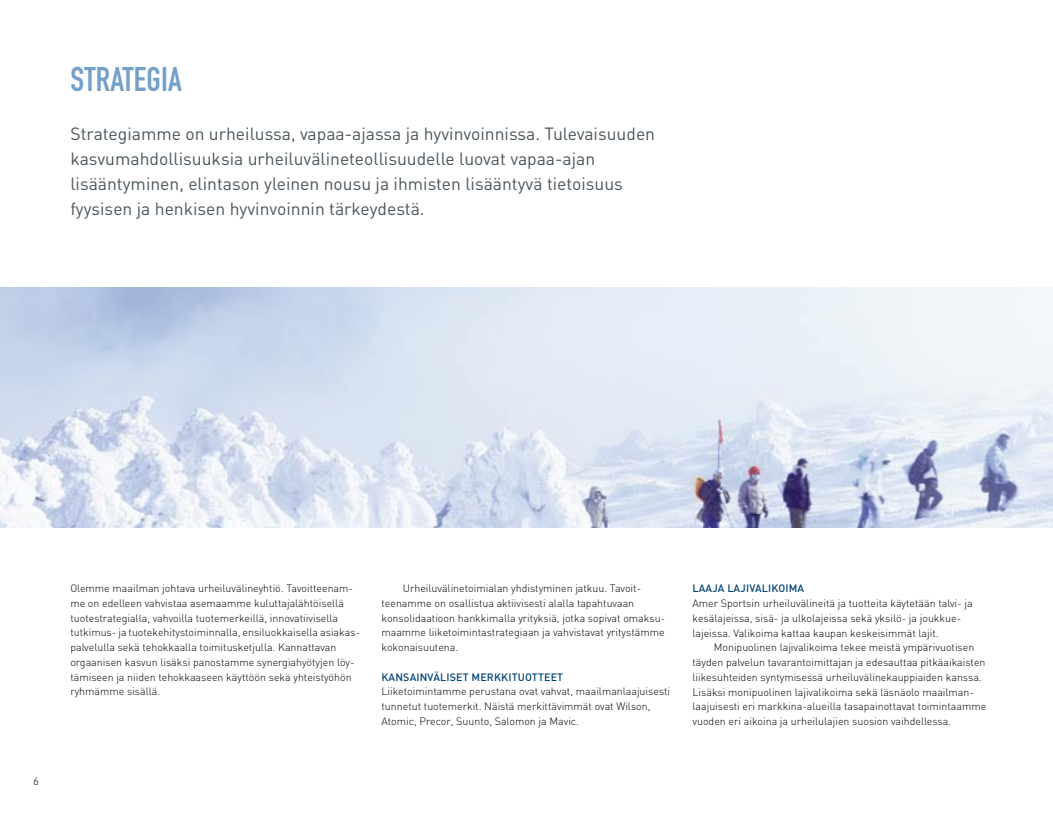
<style>
.page{position:relative;width:1053px;height:815px;background:#fff}
.page>*{position:absolute;margin:0;border:0;box-sizing:border-box;transform-origin:0 0}
.t1{font:33.75px "DIN Engschrift";letter-spacing:.005em;color:#74a0ca}
.t2{font:17.5px/25px "DIN";color:#4a565d}
.t3{font:300 10.62px/14.8px "DIN";color:#000}
.t4{font:500 10.62px "DIN";letter-spacing:.015em;color:#047}
</style>
<div class="page">
<img style="left:0;top:287px;width:1052px;height:240px">
<h1 class="t1" style="left:71px;top:60px;width:113px">STRATEGIA</h1>
<p class="t2" style="left:70px;top:120px;width:586px">Strategiamme on urheilussa, vapaa-ajassa ja hyvinvoinnissa. Tulevaisuuden kasvumahdollisuuksia urheiluvälineteollisuudelle luovat vapaa-ajan lisääntyminen, elintason yleinen nousu ja ihmisten lisääntyvä tietoisuus fyysisen ja henkisen hyvinvoinnin tärkeydestä.</p>
<p class="t3" style="left:70px;top:581px;width:289px">Olemme maailman johtava urheiluvälineyhtiö. Tavoitteenam&shy;me on edelleen vahvistaa asemaamme kuluttajalähtöisellä tuotestrategialla, vahvoilla tuotemerkeillä, innovatiivisella tutkimus- ja tuotekehitystoiminnalla, ensiluokkaisella asiakas&shy;palvelulla sekä tehokkaalla toimitusketjulla. Kannattavan orgaanisen kasvun lisäksi panostamme synergiahyötyjen löy&shy;tämiseen ja niiden tehokkaaseen käyttöön sekä yhteis-työhön ryhmämme sisällä.</p>
<p class="t3" style="left:381px;top:581px;width:285px;text-indent:21px">Urheiluvälinetoimialan yhdistyminen jatkuu. Tavoit&shy;teenamme on osallistua aktiivisesti alalla tapahtuvaan konsolidaatioon hankkimalla yrityksiä, jotka sopivat omaksu&shy;maamme liiketoimintastrategiaan ja vahvistavat yritystämme kokonaisuutena.</p>
<p class="t4" style="left:381px;top:670px;width:183px">KANSAI NVÄLIS ET MERKKITU OTTEET</p>
<p class="t3" style="left:381px;top:684px;width:290px">Liiketoimintamme perustana ovat vahvat, maailmanlaajuisesti tunnetut tuotemerkit. Näistä merkittävimmät ovat Wilson,<br>Atomic, Precor, Suunto, Salomon ja Mavic.</p>
<p class="t4" style="left:692px;top:582px;width:113px">LAAJA LAJIVALI KOI MA</p>
<p class="t3" style="left:692px;top:596px;width:281px">Amer Sportsin urheiluvälineitä ja tuotteita käytetään talvi- ja kesä- lajeissa, sisä- ja ulkolajeissa sekä yksilö- ja joukkue&shy;lajeissa. Valikoima kattaa kaupan keskeisimmät lajit.</p>
<p class="t3" style="left:692px;top:640px;width:295px;text-indent:21px">Monipuolinen lajivalikoima tekee meistä ympärivuotisen täyden palvelun tavarantoimittajan ja edesauttaa pitkäaikaisten liikesuhteiden syntymisessä urheiluvälinekauppiaiden kanssa.<br>Lisäksi monipuolinen lajivalikoima sekä läsnäolo maailman&shy;laajuisesti eri markkina-alueilla tasapainottavat toimintaamme vuoden eri aikoina ja urheilulajien suosion vaihdellessa.</p>
</div>
